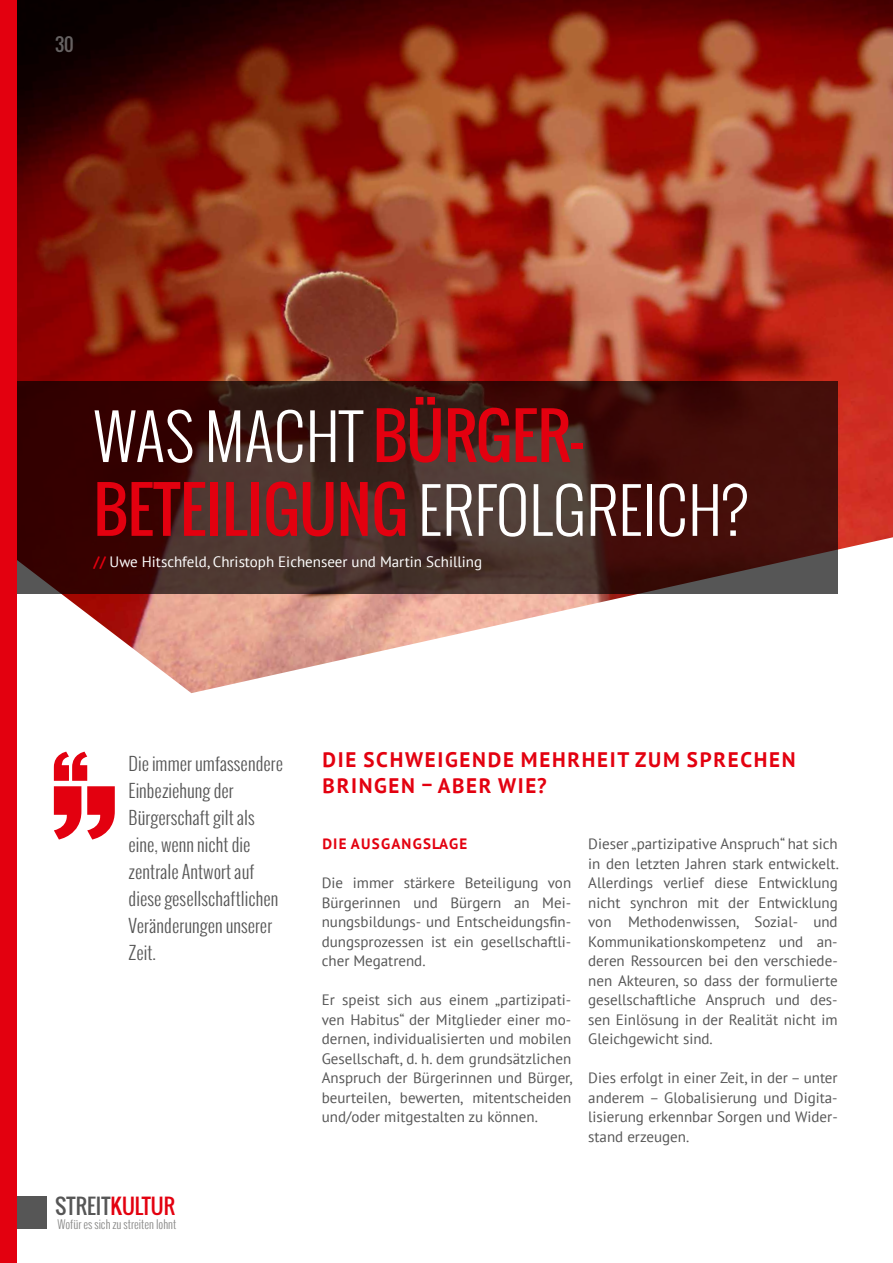
<style>
.page{position:relative;width:893px;height:1263px;background:#fff}
.page>*{position:absolute;margin:0;border:0;box-sizing:border-box;transform-origin:0 0}
.t1{font:300 61.5px/73.8px "Oswald";color:#fff}
.t2{font:700 21px/25.2px "PT Sans";letter-spacing:.08em;color:#e3000f}
.t3{font:21px "Oswald";color:#565656}
.t4{font:300 18px/27px "Oswald";color:#565656}
.t5{font:18px "Oswald";color:#c5c6c6}
.t6{font:15px/19.5px "PT Sans";color:#565656;text-align:justify}
.t7{font:15px "PT Sans";color:#fff}
.t8{font:700 15px "PT Sans";letter-spacing:.08em;color:#e3000f}
.t9{font:300 11.55px "Oswald";color:#878786}
.s1{font-weight:400;color:#e3000f}
.s2{font-weight:700;color:#e3000f}
.s3{color:#e3000f}
</style>
<div class="page">
<img style="left:17px;top:0;width:876px;height:693px">
<svg style="left:17px;top:381px;width:821px;height:213px;background:#411c18"></svg>
<svg style="left:54px;top:752px;width:61px;height:87px"></svg>
<div style="left:17px;top:1196px;width:30px;height:33px;background:#565656"></div>
<div style="left:0;top:0;width:17px;height:1263px;background:#e3000f"></div>
<p class="t5" style="left:55px;top:31px;width:20px">30</p>
<h1 class="t1" style="left:94px;top:399px;width:656px">WAS MACHT <span class="s1">BÜRGER-<br>BETEILIGUNG</span> ERFOLGREICH?</h1>
<p class="t7" style="left:94px;top:552px;width:390px"><span class="s2">//</span> Uwe Hitschfeld, Christoph Eichenseer und Martin Schilling</p>
<p class="t4" style="left:129px;top:750px;width:156px">Die immer umfassendere<br>Einbeziehung der<br>Bürgerschaft gilt als eine, wenn nicht die zentrale Antwort auf diese gesellschaftlichen<br>Veränderungen unserer<br>Zeit.</p>
<h2 class="t2" style="left:323px;top:747px;width:474px">DIE SCHWEIGENDE MEHRHEIT ZUM SPRECHEN<br>BRINGEN – ABER WIE?</h2>
<p class="t8" style="left:322px;top:834px;width:146px">DIE AUSGANGSLAGE</p>
<p class="t6" style="left:322px;top:873px;width:251px">Die immer stärkere Beteiligung von Bürgerinnen und Bürgern an Mei&shy;nungsbildungs- und Entscheidungsfin&shy;dungsprozessen ist ein gesellschaftli&shy;cher Megatrend.</p>
<p class="t6" style="left:322px;top:990px;width:252px">Er speist sich aus einem „partizipati&shy;ven Habitus“ der Mitglieder einer mo&shy;dernen, individualisierten und mobilen Gesellschaft, d. h. dem grundsätzlichen Anspruch der Bürgerinnen und Bürger, beurteilen, bewerten, mitentscheiden und/oder mitgestalten zu können.</p>
<p class="t6" style="left:588px;top:834px;width:252px">Dieser „partizipative Anspruch“ hat sich in den letzten Jahren stark entwickelt.<br>Allerdings verlief diese Entwicklung nicht synchron mit der Entwicklung von Methodenwissen, Sozial- und Kommunikationskompetenz und an&shy;deren Ressourcen bei den verschiede&shy;nen Akteuren, so dass der formulierte gesellschaftliche Anspruch und des&shy;sen Einlösung in der Realität nicht im Gleichgewicht sind.</p>
<p class="t6" style="left:588px;top:1068px;width:251px">Dies erfolgt in einer Zeit, in der – unter anderem – Globalisierung und Digita&shy;lisierung erkennbar Sorgen und Wider&shy;stand erzeugen.</p>
<h2 class="t3" style="left:55px;top:1190px;width:121px">STREIT<span class="s3">KULTUR</span></h2>
<p class="t9" style="left:57px;top:1216px;width:121px">Wofür es sich zu streiten lohnt</p>
</div>
